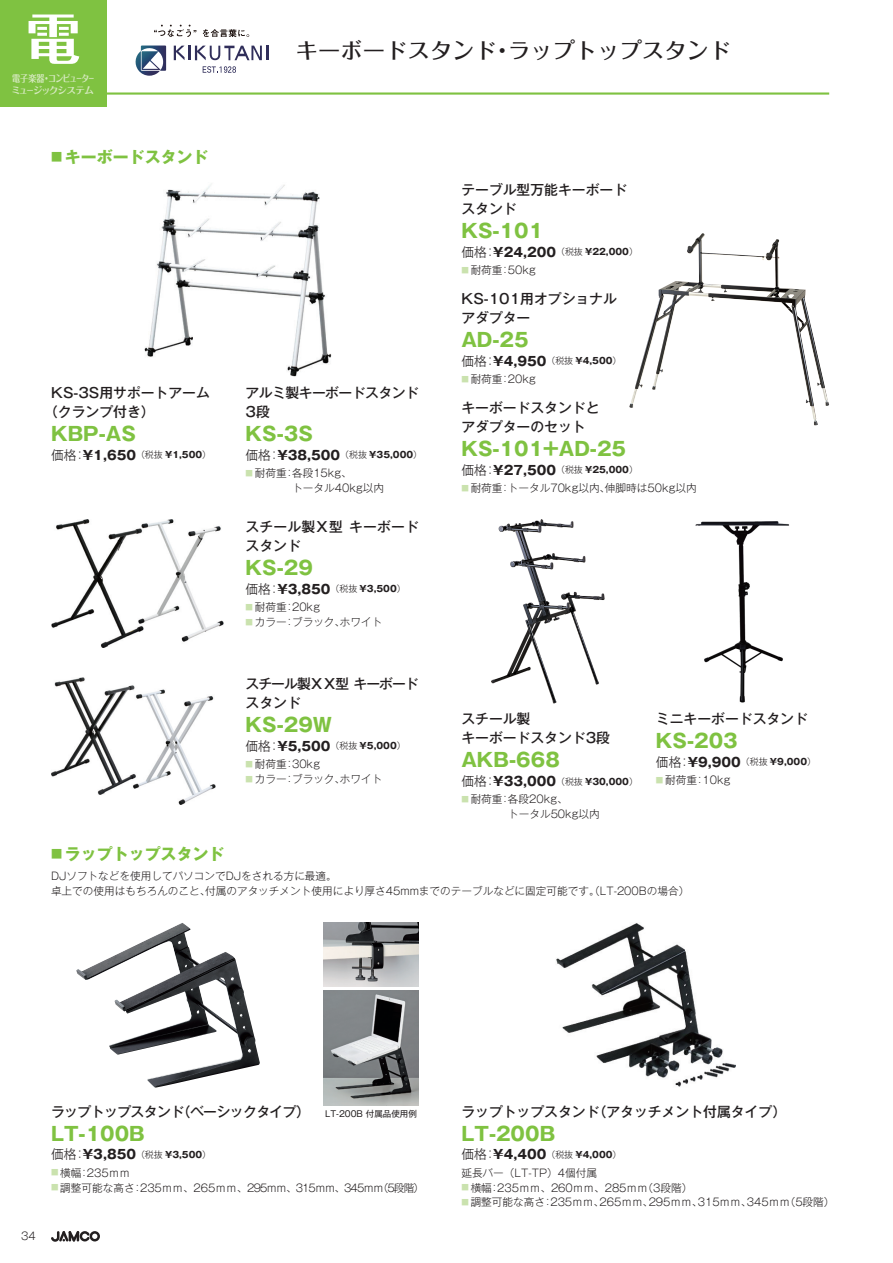
<style>
.page{position:relative;width:893px;height:1263px;background:#fff}
.page>*{position:absolute;margin:0;border:0;box-sizing:border-box;transform-origin:0 0}
.t1{font:700 55.35px "Folk Pro";color:#fff}
.t2{font:500 22.35px "Folk Pro";color:#231f20}
.t3{font:700 19.2px "Gothic MB101 Pr 6 N";color:#7fc241}
.t4{font:700 15.9px "Gothic MB101 Pr 6 N";color:#7fc241}
.t5{font:500 13.8px/19.2px "Gothic MB101 Pr 6 N";color:#231f20}
.t6{font:500 13.8px/19.2px "Gothic MB101 Pr 6 N";letter-spacing:-.04em;color:#231f20}
.t7{font:500 13.8px/19.2px "Gothic MB101 Pr 6 N";letter-spacing:-.07em;color:#231f20}
.t8{font:700 12.75px "Gothic MB101 Pr 6 N";color:#231f20}
.t9{font:300 10.65px/14.9px "Gothic MB101 Pr 6 N";color:#231f20}
.t10{font:300 10.65px "Gothic MB101 Pr 6 N";letter-spacing:-.04em;color:#231f20}
.t11{font:700 9.6px "Folk Pro";letter-spacing:-.1em;color:#d6e9c0;scale:.85 1}
.t12{font:700 9.6px "Folk Pro";letter-spacing:-.1em;color:#d6e9c0}
.t13{font:8.55px "Gothic MB101 Pr 6 N";color:#231f20}
.s1{font-size:11.1px}
.s2{font-weight:300}
.s3{font-weight:300;font-size:9px}
.s4{font-size:9px}
.s5{font-size:7.5px;color:#cae2ae}
</style>
<div class="page">
<hr style="left:106px;top:92px;width:723px;height:3px;background:#7fc241">
<div style="left:0;top:0;width:106px;height:106px;background:#7fc241"></div>
<img style="left:144px;top:184px;width:188px;height:193px">
<img style="left:629px;top:233px;width:200px;height:192px">
<img style="left:51px;top:520px;width:172px;height:127px">
<img style="left:51px;top:677px;width:165px;height:127px">
<img style="left:491px;top:520px;width:113px;height:183px">
<img style="left:695px;top:521px;width:95px;height:182px">
<img style="left:76px;top:923px;width:184px;height:165px">
<img style="left:323px;top:923px;width:96px;height:63px">
<img style="left:323px;top:990px;width:96px;height:115px">
<svg style="left:203px;top:66px;width:33px;height:7px"></svg>
<svg style="left:135px;top:46px;width:31px;height:30px"></svg>
<svg style="left:174px;top:46px;width:94px;height:14px"></svg>
<svg style="left:203px;top:29px;width:46px;height:8px"></svg>
<svg style="left:154px;top:25px;width:42px;height:12px"></svg>
<img style="left:556px;top:923px;width:179px;height:164px">
<svg style="left:51px;top:1231px;width:49px;height:11px"></svg>
<h1 class="t1" style="left:26px;top:-9px;width:57px">電</h1>
<p class="t12" style="left:11px;top:82px;width:85px">ミュージックシステム</p>
<p class="t11" style="left:12px;top:70px;width:98px">電子楽器・コンピューター</p>
<h3 class="t4" style="left:51px;top:144px;width:159px"><span class="s1">■</span> キーボードスタンド</h3>
<p class="t5" style="left:44px;top:382px;width:167px;text-indent:7px">KS-3S用サポートアーム（クランプ付き）</p>
<h3 class="t3" style="left:51px;top:418px;width:87px">KBP-AS</h3>
<p class="t8" style="left:51px;top:444px;width:162px"><span class="s2">価格：</span>¥1,650<span class="s3">（税抜</span> <span class="s4">¥1,500</span><span class="s3">）</span></p>
<h3 class="t4" style="left:51px;top:841px;width:175px"><span class="s1">■</span> ラップトップスタンド</h3>
<h2 class="t2" style="left:296px;top:31px;width:437px">キーボードスタンド・ラップトップスタンド</h2>
<p class="t6" style="left:246px;top:382px;width:175px">アルミ製キーボードスタンド<br>3段</p>
<h3 class="t3" style="left:246px;top:418px;width:69px">KS-3S</h3>
<p class="t8" style="left:246px;top:444px;width:178px"><span class="s2">価格：</span>¥38,500<span class="s3">（税抜</span> <span class="s4">¥35,000</span><span class="s3">）</span></p>
<p class="t9" style="left:292px;top:464px;width:93px;text-indent:-47px"><span class="s5">■</span> 耐荷重：各段15kg、<br>トータル40kg以内</p>
<p class="t5" style="left:246px;top:516px;width:175px">スチール製Ｘ型 キーボードスタンド</p>
<h3 class="t3" style="left:246px;top:551px;width:69px">KS-29</h3>
<p class="t8" style="left:246px;top:578px;width:162px"><span class="s2">価格：</span>¥3,850<span class="s3">（税抜</span> <span class="s4">¥3,500</span><span class="s3">）</span></p>
<p class="t9" style="left:246px;top:598px;width:76px"><span class="s5">■</span> 耐荷重：20kg</p>
<p class="t9" style="left:246px;top:613px;width:138px"><span class="s5">■</span> カラー：ブラック、ホワイト</p>
<p class="t7" style="left:246px;top:673px;width:175px">スチール製ＸＸ型 キーボードスタンド</p>
<h3 class="t3" style="left:246px;top:709px;width:88px">KS-29W</h3>
<p class="t8" style="left:246px;top:735px;width:162px"><span class="s2">価格：</span>¥5,500<span class="s3">（税抜</span> <span class="s4">¥5,000</span><span class="s3">）</span></p>
<p class="t9" style="left:246px;top:756px;width:76px"><span class="s5">■</span> 耐荷重：30kg</p>
<p class="t9" style="left:246px;top:771px;width:138px"><span class="s5">■</span> カラー：ブラック、ホワイト</p>
<p class="t5" style="left:461px;top:179px;width:167px">テーブル型万能キーボードスタンド</p>
<h3 class="t3" style="left:461px;top:214px;width:83px">KS-101</h3>
<p class="t8" style="left:461px;top:241px;width:178px"><span class="s2">価格：</span>¥24,200<span class="s3">（税抜</span> <span class="s4">¥22,000</span><span class="s3">）</span></p>
<p class="t9" style="left:461px;top:261px;width:76px"><span class="s5">■</span> 耐荷重：50kg</p>
<p class="t5" style="left:461px;top:288px;width:157px">KS-101用オプショナルアダプター</p>
<h3 class="t3" style="left:461px;top:323px;width:69px">AD-25</h3>
<p class="t8" style="left:461px;top:350px;width:162px"><span class="s2">価格：</span>¥4,950<span class="s3">（税抜</span> <span class="s4">¥4,500</span><span class="s3">）</span></p>
<p class="t9" style="left:461px;top:370px;width:76px"><span class="s5">■</span> 耐荷重：20kg</p>
<p class="t5" style="left:461px;top:397px;width:140px">キーボードスタンドとアダプターのセット</p>
<h3 class="t3" style="left:461px;top:432px;width:166px">KS-101+AD-25</h3>
<p class="t8" style="left:461px;top:459px;width:178px"><span class="s2">価格：</span>¥27,500<span class="s3">（税抜</span> <span class="s4">¥25,000</span><span class="s3">）</span></p>
<p class="t9" style="left:461px;top:479px;width:237px"><span class="s5">■</span> 耐荷重：トータル70kg以内、伸脚時は50kg以内</p>
<p class="t5" style="left:461px;top:709px;width:150px">スチール製<br>キーボードスタンド3段</p>
<h3 class="t3" style="left:461px;top:744px;width:100px">AKB-668</h3>
<p class="t8" style="left:461px;top:770px;width:178px"><span class="s2">価格：</span>¥33,000<span class="s3">（税抜</span> <span class="s4">¥30,000</span><span class="s3">）</span></p>
<p class="t9" style="left:508px;top:791px;width:93px;text-indent:-47px"><span class="s5">■</span> 耐荷重：各段20kg、<br>トータル50kg以内</p>
<p class="t5" style="left:656px;top:709px;width:154px">ミニキーボードスタンド</p>
<h3 class="t3" style="left:656px;top:725px;width:83px">KS-203</h3>
<p class="t8" style="left:656px;top:751px;width:162px"><span class="s2">価格：</span>¥9,900<span class="s3">（税抜</span> <span class="s4">¥9,000</span><span class="s3">）</span></p>
<p class="t9" style="left:656px;top:772px;width:76px"><span class="s5">■</span> 耐荷重：10kg</p>
<p class="t9" style="left:51px;top:867px;width:640px">DJソフトなどを使用してパソコンでDJをされる方に最適。<br>卓上での使用はもちろんのこと、付属のアタッチメント使用により厚さ45mmまでのテーブルなどに固定可能です。（LT-200Bの場合）</p>
<p class="t9" style="left:21px;top:1228px;width:16px">34</p>
<p class="t6" style="left:51px;top:1101px;width:260px">ラップトップスタンド（ベーシックタイプ）</p>
<h3 class="t3" style="left:51px;top:1117px;width:95px">LT-100B</h3>
<p class="t8" style="left:51px;top:1144px;width:162px"><span class="s2">価格：</span>¥3,850<span class="s3">（税抜</span> <span class="s4">¥3,500</span><span class="s3">）</span></p>
<p class="t9" style="left:51px;top:1164px;width:80px"><span class="s5">■</span> 横幅：235ｍｍ</p>
<p class="t10" style="left:51px;top:1179px;width:375px"><span class="s5">■</span> 調整可能な高さ：235ｍｍ、265ｍｍ、295ｍｍ、315ｍｍ、345ｍｍ（5段階）</p>
<p class="t13" style="left:325px;top:1107px;width:93px">LT-200B 付属品使用例</p>
<p class="t5" style="left:461px;top:1101px;width:326px">ラップトップスタンド（アタッチメント付属タイプ）</p>
<h3 class="t3" style="left:461px;top:1117px;width:95px">LT-200B</h3>
<p class="t8" style="left:461px;top:1144px;width:162px"><span class="s2">価格：</span>¥4,400<span class="s3">（税抜</span> <span class="s4">¥4,000</span><span class="s3">）</span></p>
<p class="t9" style="left:461px;top:1164px;width:137px">延長バー（LT-TP）4個付属</p>
<p class="t9" style="left:461px;top:1179px;width:232px"><span class="s5">■</span> 横幅：235ｍｍ、260ｍｍ、285ｍｍ（3段階）</p>
<p class="t9" style="left:461px;top:1194px;width:375px"><span class="s5">■</span> 調整可能な高さ：235ｍｍ、265ｍｍ、295ｍｍ、315ｍｍ、345ｍｍ（5段階）</p>
</div>
